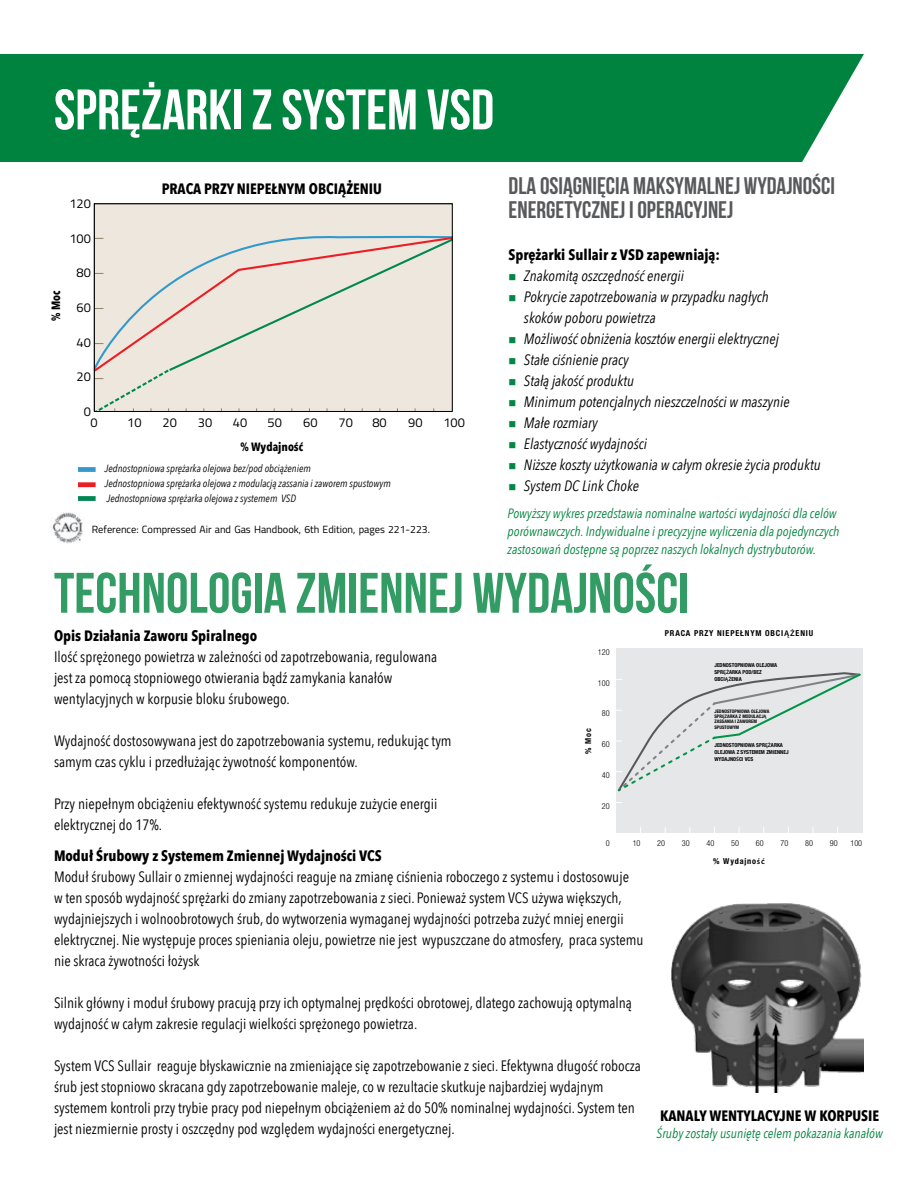
<style>
.page{position:relative;width:918px;height:1188px;background:#fff}
.page>*{position:absolute;margin:0;border:0;box-sizing:border-box;transform-origin:0 0}
.t1{font:700 57px "Bebas Neue";color:#339c65}
.t2{font:700 57px "Bebas Neue";color:#fff}
.t3{font:700 24px/24px "Bebas Neue";color:#58595b}
.t4{font:15px/21px "Avenir Next Condensed";color:#000}
.t5{font:italic 15px/21px "Avenir Next Condensed";color:#000}
.t6{font:700 15px "Avenir Next Condensed";color:#000}
.t7{font:italic 13.5px/18px "Avenir Next Condensed";color:#00833e}
.t8{font:700 12.9px "Titillium Web";color:#000}
.t9{font:12.9px/10.6px "Titillium Web";color:#000;text-align:center}
.t10{font:700 12px "Avenir Next Condensed";color:#000}
.t11{font:11.25px/13.8px "Titillium Web";color:#000}
.t12{font:italic 10.5px/15px "Avenir Next Condensed";color:#000}
.t13{font:10.5px "Titillium Web";color:#000}
.t14{font:700 condensed 8.25px "Helvetica Neue LT Std";letter-spacing:.1em;color:#000}
.t15{font:300 condensed 8.25px "Helvetica Neue LT Std";color:#000}
.t16{font:700 condensed 5.4px/6.9px "Helvetica Neue LT Std";color:#000}
.t17{font:700 condensed 4.8px/5.4px "Helvetica Neue LT Std";color:#000}
.s1{color:#048645}
.s2{font-family:"Myriad Pro";font-weight:600;font-stretch:normal}
</style>
<div class="page">
<img style="left:52px;top:512px;width:31px;height:31px">
<div style="left:78px;top:467px;width:18px;height:5px;background:#3599cc"></div>
<div style="left:78px;top:482px;width:18px;height:5px;background:#ed1d24"></div>
<div style="left:78px;top:496px;width:18px;height:5px;background:#008752"></div>
<div style="left:96px;top:205px;width:355px;height:30px;background:#ede7dd"></div>
<div style="left:96px;top:236px;width:355px;height:174px;background:#ede7dd"></div>
<div style="left:94px;top:203px;width:359px;height:209px;border:1px solid #000"></div>
<img style="left:672px;top:903px;width:192px;height:189px">
<div style="left:0;top:54px;width:864px;height:108px;background:#00833e"></div>
<div style="left:616px;top:649px;width:246px;height:184px;background:#e6e7e8"></div>
<svg style="left:616px;top:672px;width:245px;height:120px"></svg>
<h1 class="t2" style="left:54px;top:78px;width:442px">SPRĘŻARKI Z SYSTEM VSD</h1>
<p class="t8" style="left:154px;top:171px;width:232px">PART-LOAD PERFORMANCE ASSESSMENT</p>
<p class="t6" style="left:162px;top:180px;width:222px">PRACA PRZY NIEPEŁNYM OBCIĄŻENIU</p>
<p class="t9" style="left:69px;top:198px;width:23px">120</p>
<p class="t9" style="left:69px;top:232px;width:23px">100</p>
<p class="t9" style="left:77px;top:267px;width:16px">80</p>
<p class="t9" style="left:77px;top:301px;width:16px">60</p>
<p class="t9" style="left:77px;top:336px;width:16px">40</p>
<p class="t9" style="left:77px;top:371px;width:16px">20</p>
<p class="t9" style="left:84px;top:405px;width:16px">0<br>0</p>
<p class="t9" style="left:127px;top:416px;width:16px">10</p>
<p class="t9" style="left:163px;top:416px;width:16px">20</p>
<p class="t9" style="left:198px;top:416px;width:16px">30</p>
<p class="t9" style="left:233px;top:416px;width:16px">40</p>
<p class="t9" style="left:268px;top:416px;width:16px">50</p>
<p class="t9" style="left:303px;top:416px;width:16px">60</p>
<p class="t9" style="left:339px;top:416px;width:16px">70</p>
<p class="t9" style="left:372px;top:416px;width:16px">80</p>
<p class="t9" style="left:408px;top:416px;width:16px">90</p>
<p class="t9" style="left:443px;top:416px;width:23px">100</p>
<p class="t11" style="left:102px;top:462px;width:361px">Single-Stage Lubricated Load/Unload (based on one gallon/storage per cfm)<br>Single-Stage Lubricated Inlet Modulation with Blowdown<br>Single-Stage Lubricated Variable Speed</p>
<p class="t8" style="left:48px;top:334px;width:47px;rotate:-90deg">% Power</p>
<p class="t10" style="left:48px;top:321px;width:32px;rotate:-90deg">% Moc</p>
<p class="t10" style="left:241px;top:439px;width:64px">% Wydajność</p>
<p class="t8" style="left:240px;top:436px;width:60px">% Capacity</p>
<p class="t12" style="left:105px;top:461px;width:288px">Jednostopniowa sprężarka olejowa bez/pod obciążeniem<br>Jednostopniowa sprężarka olejowa z modulacją zassania i zaworem spustowym<br>Jednostopniowa sprężarka olejowa z systemem VSD</p>
<p class="t13" style="left:92px;top:522px;width:340px">Reference: Compressed Air and Gas Handbook, 6th Edition, pages 221-223.</p>
<h2 class="t3" style="left:509px;top:173px;width:328px">DLA OSIĄGNIĘCIA MAKSYMALNEJ WYDAJNOŚCI<br>ENERGETYCZNEJ I OPERACYJNEJ</h2>
<p class="t6" style="left:509px;top:245px;width:213px">Sprężarki Sullair z VSD zapewniają:</p>
<p class="t5" style="left:509px;top:265px;width:177px"><span class="s1">■</span> Znakomitą oszczędność energii</p>
<p class="t5" style="left:524px;top:286px;width:246px;text-indent:-15px"><span class="s1">■</span> Pokrycie zapotrzebowania w przypadku nagłych skoków poboru powietrza</p>
<p class="t5" style="left:509px;top:328px;width:272px"><span class="s1">■</span> Możliwość obniżenia kosztów energii elektrycznej</p>
<p class="t5" style="left:509px;top:349px;width:122px"><span class="s1">■</span> Stałe ciśnienie pracy</p>
<p class="t5" style="left:509px;top:370px;width:127px"><span class="s1">■</span> Stałą jakość produktu</p>
<p class="t5" style="left:509px;top:391px;width:283px"><span class="s1">■</span> Minimum potencjalnych nieszczelności w maszynie</p>
<p class="t5" style="left:509px;top:412px;width:91px"><span class="s1">■</span> Małe rozmiary</p>
<p class="t5" style="left:509px;top:433px;width:140px"><span class="s1">■</span> Elastyczność wydajności</p>
<p class="t5" style="left:509px;top:454px;width:314px"><span class="s1">■</span> Niższe koszty użytkowania w całym okresie życia produktu</p>
<p class="t5" style="left:509px;top:475px;width:132px"><span class="s1">■</span> System DC Link Choke</p>
<p class="t7" style="left:508px;top:505px;width:333px">Powyższy wykres przedstawia nominalne wartości wydajności dla celów porównawczych. Indywidualne i precyzyjne wyliczenia dla pojedynczych zastosowań dostępne są poprzez naszych lokalnych dystrybutorów.</p>
<h1 class="t1" style="left:54px;top:562px;width:637px">TECHNOLOGIA ZMIENNEJ WYDAJNOŚCI</h1>
<p class="t6" style="left:54px;top:626px;width:205px">Opis Działania Zaworu Spiralnego</p>
<p class="t4" style="left:54px;top:645px;width:385px">Ilość sprężonego powietrza w zależności od zapotrzebowania, regulowana jest za pomocą stopniowego otwierania bądź zamykania kanałów wentylacyjnych w korpusie bloku śrubowego.</p>
<p class="t4" style="left:54px;top:729px;width:399px">Wydajność dostosowywana jest do zapotrzebowania systemu, redukując tym samym czas cyklu i przedłużając żywotność komponentów.</p>
<p class="t4" style="left:54px;top:792px;width:385px">Przy niepełnym obciążeniu efektywność systemu redukuje zużycie energii elektrycznej do 17%.</p>
<p class="t6" style="left:54px;top:846px;width:329px">Moduł Śrubowy z Systemem Zmiennej Wydajności VCS</p>
<p class="t4" style="left:54px;top:865px;width:591px">Moduł śrubowy Sullair o zmiennej wydajności reaguje na zmianę ciśnienia roboczego z systemu i dostosowuje<br>w ten sposób wydajność sprężarki do zmiany zapotrzebowania z sieci. Ponieważ system VCS używa większych, wydajniejszych i wolnoobrotowych śrub, do wytworzenia wymaganej wydajności potrzeba zużyć mniej energii elektrycznej. Nie występuje proces spieniania oleju, powietrze nie jest wypuszczane do atmosfery, praca systemu nie skraca żywotności łożysk</p>
<p class="t4" style="left:54px;top:991px;width:579px">Silnik główny i moduł śrubowy pracują przy ich optymalnej prędkości obrotowej, dlatego zachowują optymalną wydajność w całym zakresie regulacji wielkości sprężonego powietrza.</p>
<p class="t4" style="left:54px;top:1054px;width:588px">System VCS Sullair reaguje błyskawicznie na zmieniające się zapotrzebowanie z sieci. Efektywna długość robocza śrub jest stopniowo skracana gdy zapotrzebowanie maleje, co w rezultacie skutkuje najbardziej wydajnym systemem kontroli przy trybie pracy pod niepełnym obciążeniem aż do 50% nominalnej wydajności. System ten jest niezmiernie prosty i oszczędny pod względem wydajności energetycznej.</p>
<p class="t14" style="left:665px;top:628px;width:150px">PRACA PRZY NIEPEŁNYM OBCI<span class="s2">ĄŻ</span>ENIU</p>
<p class="t15" style="left:598px;top:647px;width:13px">120</p>
<p class="t16" style="left:714px;top:662px;width:64px">JEDNOSTOPNIOWA OLEJOWA<br>SPR<span class="s2">ĘŻ</span>ARKA POD/BEZ<br>OBCI<span class="s2">ĄŻ</span>ENIA</p>
<p class="t17" style="left:714px;top:708px;width:56px">JEDNOSTOPNIOWA OLEJOWA<br>SPR<span class="s2">ĘŻ</span>ARKA Z MODULACJ<span class="s2">Ą<br></span>ZASSANIA I ZAWOREM<br>SPUSTOWYM</p>
<p class="t16" style="left:714px;top:742px;width:76px">JEDNOSTOPNIOWA SPR<span class="s2">ĘŻ</span>ARKA<br>OLEJOWA Z SYSTEMEM ZMIENNEJ<br>WYDAJNO<span class="s2">Ś</span>CI VCS</p>
<p class="t15" style="left:598px;top:678px;width:13px">100</p>
<p class="t15" style="left:602px;top:709px;width:9px">80</p>
<p class="t14" style="left:583px;top:754px;width:27px;rotate:-90deg">% Moc</p>
<p class="t15" style="left:602px;top:739px;width:9px">60</p>
<p class="t15" style="left:602px;top:770px;width:9px">40</p>
<p class="t15" style="left:602px;top:801px;width:9px">20</p>
<p class="t15" style="left:606px;top:838px;width:5px">0</p>
<p class="t15" style="left:633px;top:838px;width:9px">10</p>
<p class="t15" style="left:657px;top:838px;width:9px">20</p>
<p class="t15" style="left:682px;top:838px;width:9px">30</p>
<p class="t15" style="left:707px;top:838px;width:9px">40</p>
<p class="t15" style="left:731px;top:838px;width:9px">50</p>
<p class="t15" style="left:756px;top:838px;width:9px">60</p>
<p class="t15" style="left:780px;top:838px;width:9px">70</p>
<p class="t15" style="left:805px;top:838px;width:9px">80</p>
<p class="t15" style="left:830px;top:838px;width:9px">90</p>
<p class="t15" style="left:850px;top:838px;width:13px">100</p>
<p class="t14" style="left:713px;top:856px;width:53px">% Wydajno<span class="s2">ść</span></p>
<p class="t6" style="left:660px;top:1106px;width:221px">KANALY WENTYLACYJNE W KORPUSIE</p>
<p class="t7" style="left:657px;top:1124px;width:228px">Śruby zostały usuniętę celem pokazania kanałów</p>
</div>
